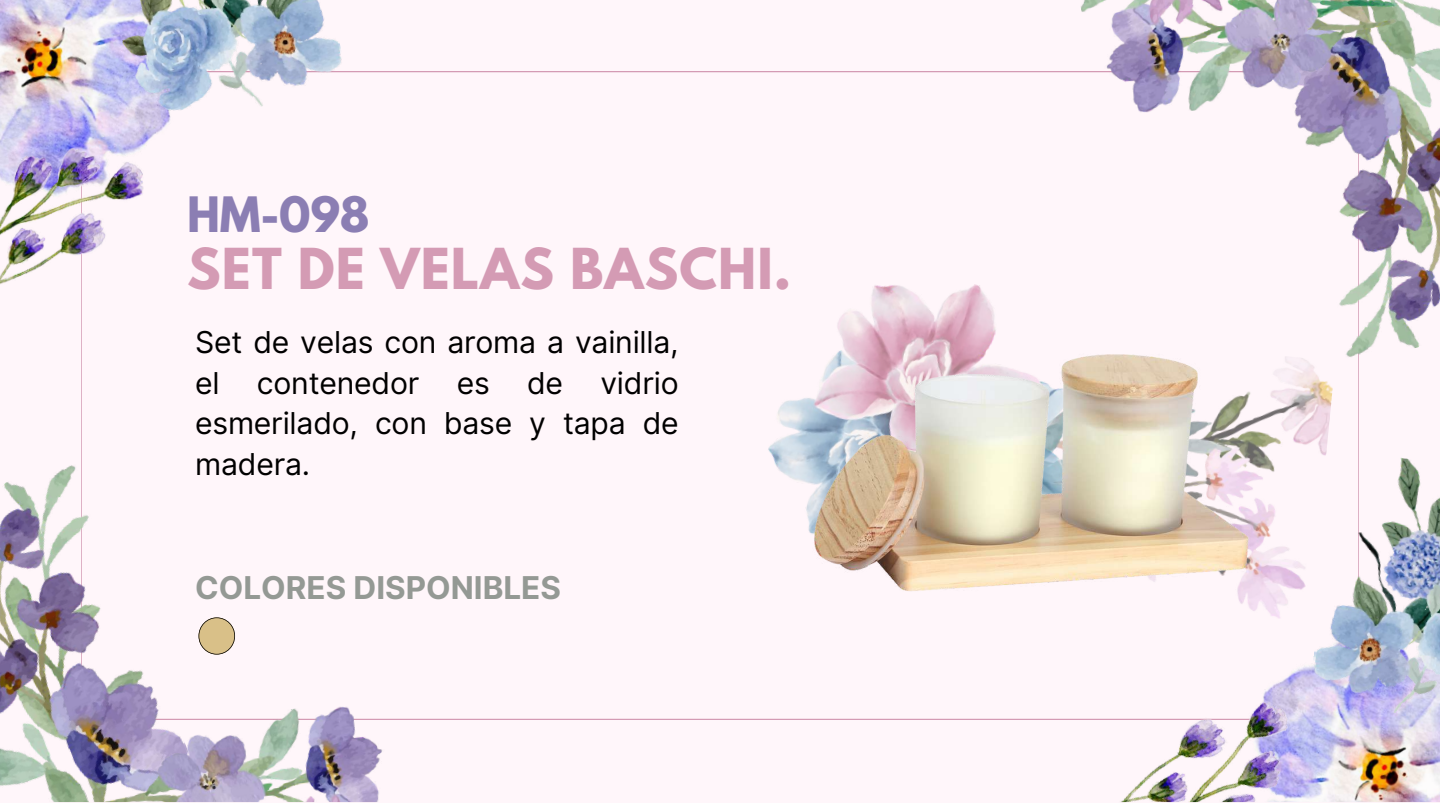
<style>
.page{position:relative;width:1440px;height:810px;background:#fff}
.page>*{position:absolute;margin:0;border:0;box-sizing:border-box;transform-origin:0 0}
.t1{font:700 50px "League Spartan";letter-spacing:.02em;color:#d49bb4}
.t2{font:700 43.2px "League Spartan";color:#8b7eb3}
.t3{font:700 31.4px "Inter";color:#949994}
.t4{font:30.1px/40.5px "Inter";letter-spacing:-.005em;color:#000;text-align:justify}
</style>
<div class="page">
<div style="left:0;top:0;width:1440px;height:802px;background:#fff6fa"></div>
<img style="left:1262px;top:365px;width:71px;height:247px">
<img style="left:768px;top:284px;width:228px;height:196px">
<img style="left:0;top:456px;width:153px;height:346px">
<img style="left:83px;top:697px;width:325px;height:105px">
<img style="left:1285px;top:0;width:155px;height:365px">
<img style="left:1080px;top:0;width:323px;height:119px">
<img style="left:0;top:0;width:162px;height:146px">
<img style="left:0;top:146px;width:144px;height:290px">
<img style="left:114px;top:0;width:235px;height:130px">
<img style="left:1304px;top:666px;width:136px;height:136px">
<img style="left:964px;top:612px;width:340px;height:190px">
<img style="left:1306px;top:449px;width:134px;height:272px">
<svg style="left:198px;top:617px;width:37px;height:38px"></svg>
<img style="left:797px;top:338px;width:465px;height:283px">
<h2 class="t2" style="left:187px;top:181px;width:184px">HM-098</h2>
<h1 class="t1" style="left:187px;top:230px;width:606px">SET DE VELAS BASCHI.</h1>
<p class="t4" style="left:195px;top:323px;width:485px">Set de velas con aroma a vainilla, el contenedor es de vidrio esmerilado, con base y tapa de madera.</p>
<p class="t3" style="left:195px;top:565px;width:367px">COLORES DISPONIBLES</p>
</div>
